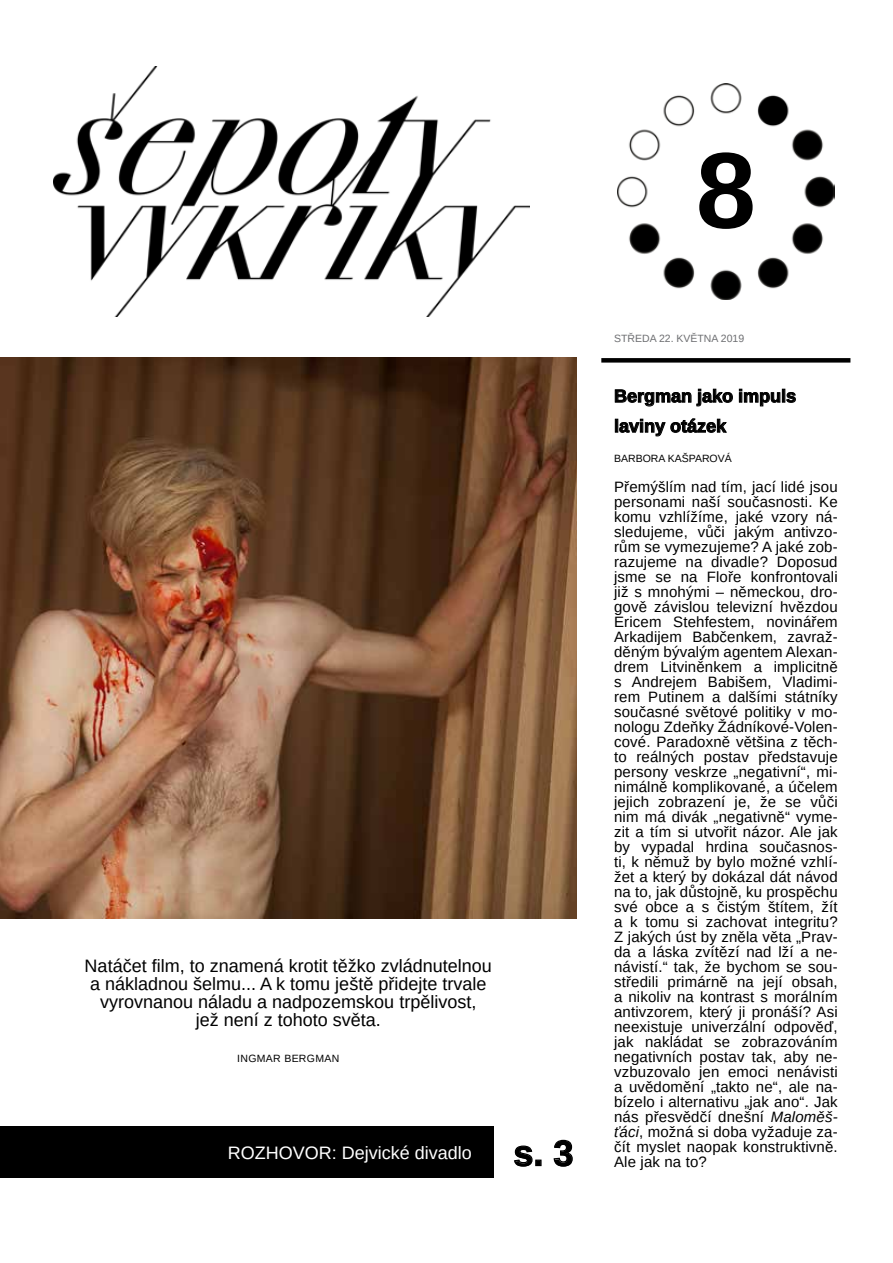
<style>
.page{position:relative;width:893px;height:1263px;background:#fff}
.page>*{position:absolute;margin:0;border:0;box-sizing:border-box;transform-origin:0 0}
.t1{font:700 108px "Arimo";color:#000}
.t2{font:18px/18px "Arimo";color:#000;text-align:center}
.t3{font:700 18px/30px "Arimo";color:#000}
.t4{font:18px "Arimo";color:#fff}
.t5{font:15px/15px "Arimo";letter-spacing:.01em;color:#000;text-align:justify}
.t6{font:10.5px "Arimo";color:#6d6e71}
.t7{font:10.5px "Arimo";color:#000}
.t8{font:10.5px "Arimo";letter-spacing:.03em;color:#000}
.s1{font-weight:700;font-size:36px;color:#000}
.s2{font-style:italic}
</style>
<div class="page">
<img style="left:0;top:357px;width:577px;height:561px">
<svg style="left:615px;top:389px;width:118px;height:18px"></svg>
<svg style="left:739px;top:389px;width:57px;height:18px"></svg>
<svg style="left:615px;top:418px;width:112px;height:19px"></svg>
<img style="left:54px;top:67px;width:476px;height:249px">
<svg style="left:514px;top:1145px;width:19px;height:22px"></svg>
<div style="left:535px;top:1159px;width:7px;height:7px;border:1px solid #000"></div>
<svg style="left:553px;top:1139px;width:20px;height:28px"></svg>
<div style="left:0;top:1127px;width:493px;height:51px;background:#000"></div>
<img style="left:617px;top:83px;width:217px;height:217px">
<div style="left:601px;top:358px;width:249px;height:5px;background:#000"></div>
<p class="t2" style="left:85px;top:957px;width:409px">Natáčet film, to znamená krotit těžko zvládnutelnou a nákladnou šelmu... A k tomu ještě přidejte trvale vyrovnanou náladu a nadpozemskou trpělivost,<br>jež není z tohoto světa.</p>
<p class="t8" style="left:237px;top:1052px;width:104px">INGMAR BERGMAN</p>
<p class="t4" style="left:228px;top:1141px;width:347px">ROZHOVOR: Dejvické divadlo <span class="s1">s. 3</span></p>
<h1 class="t1" style="left:696px;top:116px;width:62px">8</h1>
<p class="t6" style="left:614px;top:332px;width:132px">STŘEDA 22. KVĚTNA 2019</p>
<p class="t3" style="left:614px;top:381px;width:184px">Bergman jako impuls laviny otázek</p>
<p class="t7" style="left:614px;top:452px;width:119px">BARBORA KAŠPAROVÁ</p>
<p class="t5" style="left:614px;top:480px;width:225px">Přemýšlím nad tím, jací lidé jsou personami naší současnosti. Ke komu vzhlížíme, jaké vzory ná&shy;sledujeme, vůči jakým antivzo&shy;rům se vymezujeme? A jaké zob&shy;razujeme na divadle? Doposud jsme se na Floře konfrontovali již s mnohými – německou, dro&shy;gově závislou televizní hvězdou Ericem Stehfestem, novinářem Arkadijem Babčenkem, zavraž&shy;děným bývalým agentem Alexan&shy;drem Litviněnkem a implicitně s Andrejem Babišem, Vladimi&shy;rem Putinem a dalšími státníky současné světové politiky v mo&shy;nologu Zdeňky Žádníkové-Volen&shy;cové. Paradoxně většina z těch&shy;to reálných postav představuje persony veskrze „negativní“, mi&shy;nimálně komplikované, a účelem jejich zobrazení je, že se vůči nim má divák „negativně“ vyme&shy;zit a tím si utvořit názor. Ale jak by vypadal hrdina současnos&shy;ti, k němuž by bylo možné vzhlí&shy;žet a který by dokázal dát návod na to, jak důstojně, ku prospěchu své obce a s čistým štítem, žít a k tomu si zachovat integritu?<br>Z jakých úst by zněla věta „Prav&shy;da a láska zvítězí nad lží a ne&shy;návistí.“ tak, že bychom se sou&shy;středili primárně na její obsah, a nikoliv na kontrast s morálním antivzorem, který ji pronáší? Asi neexistuje univerzální odpověď, jak nakládat se zobrazováním negativních postav tak, aby ne&shy;vzbuzovalo jen emoci nenávisti a uvědomění „takto ne“, ale na&shy;bízelo i alternativu „jak ano“. Jak nás přesvědčí dnešní <span class="s2">Maloměš&shy;ťáci</span>, možná si doba vyžaduje za&shy;čít myslet naopak konstruktivně.<br>Ale jak na to?</p>
</div>
